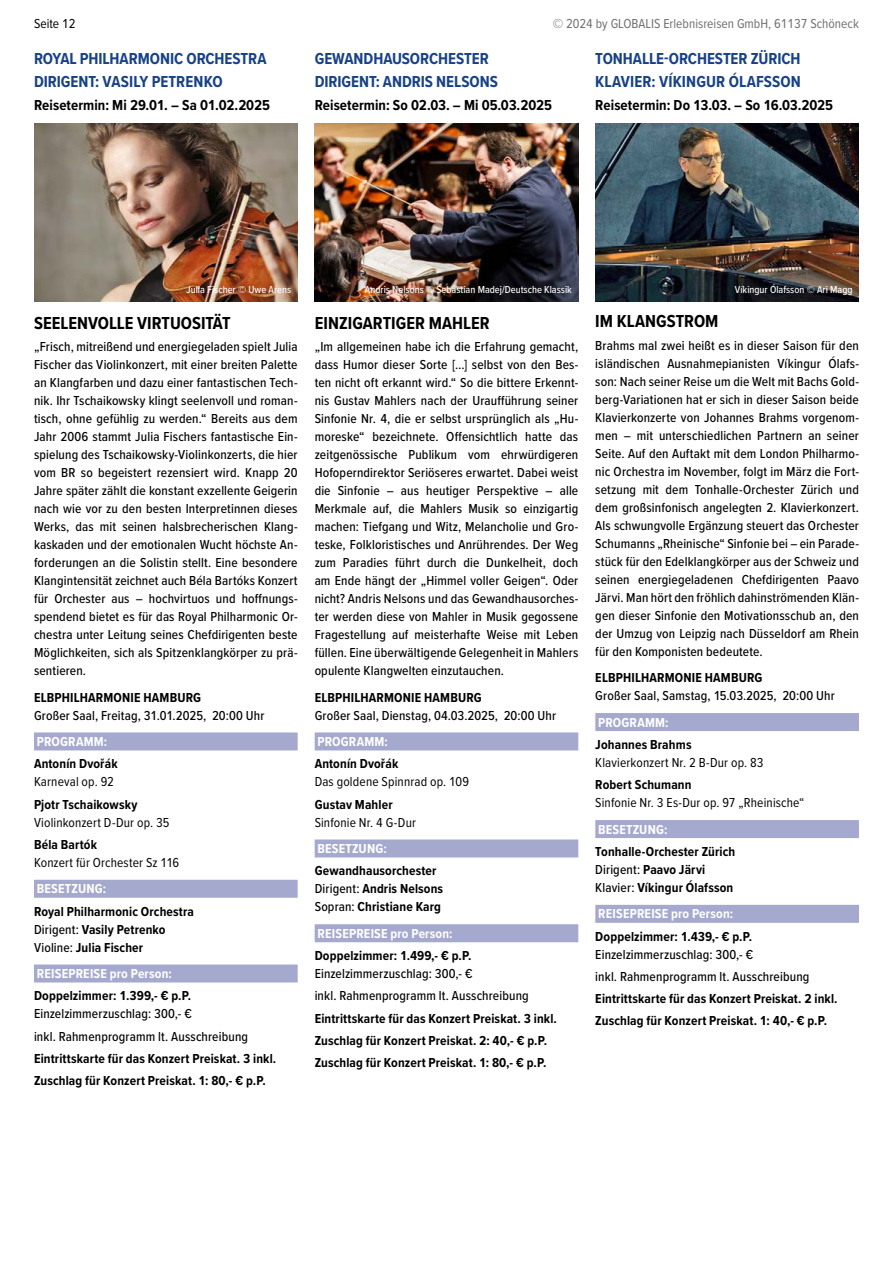
<style>
.page{position:relative;width:893px;height:1263px;background:#fff}
.page>*{position:absolute;margin:0;border:0;box-sizing:border-box;transform-origin:0 0}
.t1{font:700 18px "Proxima Nova Cond";letter-spacing:.005em;color:#000}
.t2{font:700 16.5px/22.5px "Proxima Nova Cond";letter-spacing:-.005em;color:#184287}
.t3{font:700 15px "Proxima Nova Cond";color:#000}
.t4{font:500 13.5px/18px "Proxima Nova Cond";letter-spacing:.01em;color:#000;text-align:justify}
.t5{font:700 13.5px/18px "Proxima Nova Cond";letter-spacing:.01em;color:#000}
.t6{font:13.5px "Proxima Nova Cond";letter-spacing:.01em;color:#000}
.t7{font:700 13.5px "Proxima Nova Cond";letter-spacing:.015em;color:#fff}
.t8{font:13.5px "Proxima Nova Cond";color:#706f6f}
.t9{font:500 10.5px "Proxima Nova Cond";color:#fff}
.s1{font-weight:500}
</style>
<div class="page">
<img style="left:315px;top:123px;width:263px;height:179px">
<div style="left:315px;top:732px;width:263px;height:18px;background:#a6a9ce"></div>
<div style="left:315px;top:839px;width:263px;height:18px;background:#a6a9ce"></div>
<div style="left:315px;top:924px;width:263px;height:18px;background:#a6a9ce"></div>
<img style="left:34px;top:123px;width:264px;height:179px">
<div style="left:34px;top:732px;width:264px;height:18px;background:#a6a9ce"></div>
<div style="left:34px;top:880px;width:264px;height:18px;background:#a6a9ce"></div>
<div style="left:34px;top:964px;width:264px;height:18px;background:#a6a9ce"></div>
<img style="left:595px;top:123px;width:264px;height:179px">
<div style="left:595px;top:713px;width:264px;height:18px;background:#a6a9ce"></div>
<div style="left:595px;top:820px;width:264px;height:18px;background:#a6a9ce"></div>
<div style="left:595px;top:905px;width:264px;height:18px;background:#a6a9ce"></div>
<p class="t6" style="left:34px;top:13px;width:43px">Seite 12</p>
<p class="t8" style="left:553px;top:13px;width:308px">© 2024 by GLOBALIS Erlebnisreisen GmbH, 61137 Schöneck</p>
<p class="t2" style="left:315px;top:47px;width:185px">GEWANDHAUSORCHESTER<br>DIRIGENT: ANDRIS NELSONS</p>
<p class="t3" style="left:315px;top:94px;width:239px">Reisetermin: So 02.03. – Mi 05.03.2025</p>
<p class="t2" style="left:595px;top:47px;width:207px">TONHALLE-ORCHESTER ZÜRICH<br>KLAVIER: VÍKINGUR ÓLAFSSON</p>
<p class="t3" style="left:595px;top:94px;width:239px">Reisetermin: Do 13.03. – So 16.03.2025</p>
<p class="t2" style="left:34px;top:47px;width:234px">ROYAL PHILHARMONIC ORCHESTRA<br>DIRIGENT: VASILY PETRENKO</p>
<p class="t3" style="left:34px;top:94px;width:237px">Reisetermin: Mi 29.01. – Sa 01.02.2025</p>
<p class="t9" style="left:187px;top:282px;width:106px">Julia Fischer © Uwe Arens</p>
<h1 class="t1" style="left:34px;top:310px;width:198px">SEELENVOLLE VIRTUOSITÄT</h1>
<p class="t4" style="left:34px;top:337px;width:265px">„Frisch, mitreißend und energiegeladen spielt Julia Fischer das Violinkonzert, mit einer breiten Palette an Klangfarben und dazu einer fantastischen Tech&shy;nik. Ihr Tschaikowsky klingt seelenvoll und roman&shy;tisch, ohne gefühlig zu werden.“ Bereits aus dem Jahr 2006 stammt Julia Fischers fantastische Ein&shy;spielung des Tschaikowsky-Violinkonzerts, die hier vom BR so begeistert rezensiert wird. Knapp 20<br>Jahre später zählt die konstant exzellente Geigerin nach wie vor zu den besten Interpretinnen dieses Werks, das mit seinen halsbrecherischen Klang&shy;kaskaden und der emotionalen Wucht höchste An&shy;forderungen an die Solistin stellt. Eine besondere Klangintensität zeichnet auch Béla Bartóks Konzert für Orchester aus – hochvirtuos und hoffnungs&shy;spendend bietet es für das Royal Philharmonic Or&shy;chestra unter Leitung seines Chefdirigenten beste Möglichkeiten, sich als Spitzenklangkörper zu prä&shy;sentieren.</p>
<p class="t5" style="left:34px;top:688px;width:169px">ELBPHILHARMONIE HAMBURG</p>
<p class="t4" style="left:34px;top:706px;width:232px">Großer Saal, Freitag, 31.01.2025, 20:00 Uhr</p>
<p class="t7" style="left:37px;top:732px;width:72px">PROGRAMM:</p>
<p class="t5" style="left:34px;top:754px;width:85px">Antonín Dvořák</p>
<p class="t6" style="left:34px;top:772px;width:81px">Karneval op. 92</p>
<p class="t5" style="left:34px;top:795px;width:105px">Pjotr Tschaikowsky</p>
<p class="t6" style="left:34px;top:812px;width:137px">Violinkonzert D-Dur op. 35</p>
<p class="t5" style="left:34px;top:835px;width:65px">Béla Bartók</p>
<p class="t6" style="left:34px;top:852px;width:147px">Konzert für Orchester Sz 116</p>
<p class="t7" style="left:37px;top:879px;width:71px">BESETZUNG:</p>
<p class="t5" style="left:34px;top:902px;width:161px">Royal Philharmonic Orchestra<br><span class="s1">Dirigent:</span> Vasily Petrenko<br><span class="s1">Violine:</span> Julia Fischer</p>
<p class="t7" style="left:37px;top:964px;width:136px">REISEPREISE pro Person:</p>
<p class="t5" style="left:34px;top:986px;width:159px">Doppelzimmer: 1.399,- € p.P.</p>
<p class="t4" style="left:34px;top:1002px;width:216px;line-height:22.2px">Einzelzimmerzuschlag: 300,- €<br>inkl. Rahmenprogramm lt. Ausschreibung</p>
<p class="t5" style="left:34px;top:1047px;width:244px;line-height:22.2px">Eintrittskarte für das Konzert Preiskat. 3 inkl.<br>Zuschlag für Konzert Preiskat. 1: 80,- € p.P.</p>
<p class="t9" style="left:365px;top:282px;width:208px">Andris Nelsons © Sebastian Madej/Deutsche Klassik</p>
<h1 class="t1" style="left:315px;top:310px;width:177px">EINZIGARTIGER MAHLER</h1>
<p class="t4" style="left:315px;top:337px;width:265px">„Im allgemeinen habe ich die Erfahrung gemacht, dass Humor dieser Sorte […] selbst von den Bes&shy;ten nicht oft erkannt wird.“ So die bittere Erkennt&shy;nis Gustav Mahlers nach der Uraufführung seiner Sinfonie Nr. 4, die er selbst ursprünglich als „Hu&shy;moreske“ bezeichnete. Offensichtlich hatte das zeitgenössische Publikum vom ehrwürdigeren Hofoperndirektor Seriöseres erwartet. Dabei weist die Sinfonie – aus heutiger Perspektive – alle Merkmale auf, die Mahlers Musik so einzigartig machen: Tiefgang und Witz, Melancholie und Gro&shy;teske, Folkloristisches und Anrührendes. Der Weg zum Paradies führt durch die Dunkelheit, doch am Ende hängt der „Himmel voller Geigen“. Oder nicht? Andris Nelsons und das Gewandhausorches&shy;ter werden diese von Mahler in Musik gegossene Fragestellung auf meisterhafte Weise mit Leben füllen. Eine überwältigende Gelegenheit in Mahlers opulente Klangwelten einzutauchen.</p>
<p class="t5" style="left:315px;top:688px;width:169px">ELBPHILHARMONIE HAMBURG</p>
<p class="t4" style="left:315px;top:706px;width:243px">Großer Saal, Dienstag, 04.03.2025, 20:00 Uhr</p>
<p class="t7" style="left:317px;top:732px;width:72px">PROGRAMM:</p>
<p class="t5" style="left:315px;top:754px;width:85px">Antonín Dvořák</p>
<p class="t6" style="left:315px;top:772px;width:156px">Das goldene Spinnrad op. 109</p>
<p class="t5" style="left:315px;top:795px;width:80px">Gustav Mahler</p>
<p class="t6" style="left:315px;top:812px;width:103px">Sinfonie Nr. 4 G-Dur</p>
<p class="t7" style="left:317px;top:839px;width:71px">BESETZUNG:</p>
<p class="t5" style="left:315px;top:861px;width:130px">Gewandhausorchester<br><span class="s1">Dirigent:</span> Andris Nelsons<br><span class="s1">Sopran:</span> Christiane Karg</p>
<p class="t7" style="left:317px;top:923px;width:136px">REISEPREISE pro Person:</p>
<p class="t5" style="left:315px;top:946px;width:158px">Doppelzimmer: 1.499,- € p.P.</p>
<p class="t4" style="left:315px;top:962px;width:216px;line-height:22.2px">Einzelzimmerzuschlag: 300,- €<br>inkl. Rahmenprogramm lt. Ausschreibung</p>
<p class="t5" style="left:315px;top:1007px;width:244px;line-height:22.2px">Eintrittskarte für das Konzert Preiskat. 3 inkl.<br>Zuschlag für Konzert Preiskat. 2: 40,- € p.P.<br>Zuschlag für Konzert Preiskat. 1: 80,- € p.P.</p>
<p class="t9" style="left:735px;top:282px;width:119px">Víkingur Ólafsson © Ari Magg</p>
<h1 class="t1" style="left:595px;top:308px;width:125px">IM KLANGSTROM</h1>
<p class="t4" style="left:595px;top:336px;width:265px">Brahms mal zwei heißt es in dieser Saison für den isländischen Ausnahmepianisten Víkingur Ólafs&shy;son: Nach seiner Reise um die Welt mit Bachs Gold&shy;berg-Variationen hat er sich in dieser Saison beide Klavierkonzerte von Johannes Brahms vorgenom&shy;men – mit unterschiedlichen Partnern an seiner Seite. Auf den Auftakt mit dem London Philharmo&shy;nic Orchestra im November, folgt im März die Fort&shy;setzung mit dem Tonhalle-Orchester Zürich und dem großsinfonisch angelegten 2. Klavierkonzert.<br>Als schwungvolle Ergänzung steuert das Orchester Schumanns „Rheinische“ Sinfonie bei – ein Parade&shy;stück für den Edelklangkörper aus der Schweiz und seinen energiegeladenen Chefdirigenten Paavo Järvi. Man hört den fröhlich dahinströmenden Klän&shy;gen dieser Sinfonie den Motivationsschub an, den der Umzug von Leipzig nach Düsseldorf am Rhein für den Komponisten bedeutete.</p>
<p class="t5" style="left:595px;top:668px;width:169px">ELBPHILHARMONIE HAMBURG</p>
<p class="t4" style="left:595px;top:686px;width:241px">Großer Saal, Samstag, 15.03.2025, 20:00 Uhr</p>
<p class="t7" style="left:598px;top:712px;width:72px">PROGRAMM:</p>
<p class="t5" style="left:595px;top:735px;width:98px">Johannes Brahms</p>
<p class="t6" style="left:595px;top:752px;width:170px">Klavierkonzert Nr. 2 B-Dur op. 83</p>
<p class="t5" style="left:595px;top:775px;width:98px">Robert Schumann</p>
<p class="t6" style="left:595px;top:793px;width:211px">Sinfonie Nr. 3 Es-Dur op. 97 „Rheinische“</p>
<p class="t7" style="left:598px;top:819px;width:71px">BESETZUNG:</p>
<p class="t5" style="left:595px;top:842px;width:141px">Tonhalle-Orchester Zürich<br><span class="s1">Dirigent:</span> Paavo Järvi<br><span class="s1">Klavier:</span> Víkingur Ólafsson</p>
<p class="t7" style="left:598px;top:904px;width:136px">REISEPREISE pro Person:</p>
<p class="t5" style="left:595px;top:927px;width:158px">Doppelzimmer: 1.439,- € p.P.</p>
<p class="t4" style="left:595px;top:943px;width:216px;line-height:22.2px">Einzelzimmerzuschlag: 300,- €<br>inkl. Rahmenprogramm lt. Ausschreibung</p>
<p class="t5" style="left:595px;top:987px;width:244px;line-height:22.2px">Eintrittskarte für das Konzert Preiskat. 2 inkl.<br>Zuschlag für Konzert Preiskat. 1: 40,- € p.P.</p>
</div>
